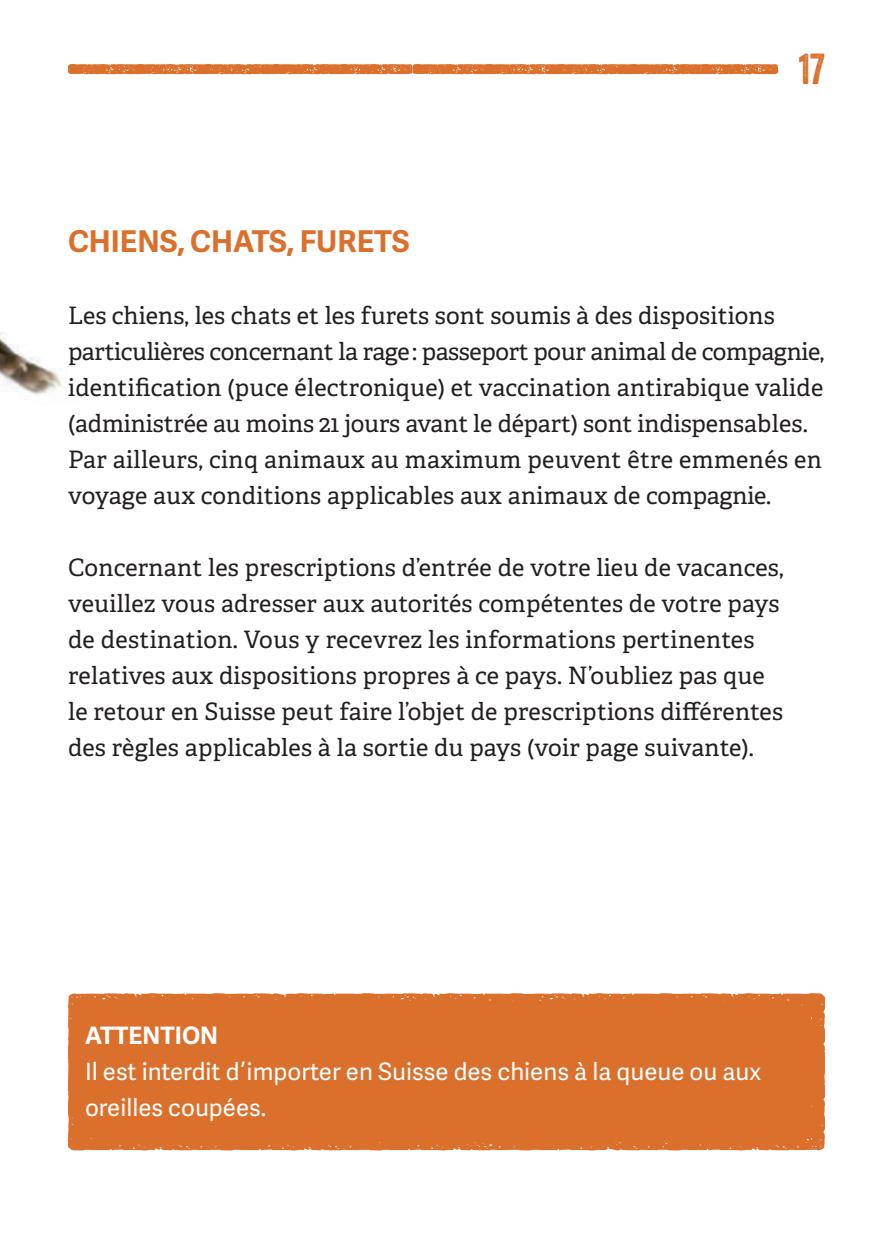
<style>
.page{position:relative;width:893px;height:1259px;background:#fff}
.page>*{position:absolute;margin:0;border:0;box-sizing:border-box;transform-origin:0 0}
.t1{font:42px "Veneer";color:#db702d}
.t2{font:700 30px "Adelle Sans";color:#db702d}
.t3{font:24px/36px "Adelle Basic";letter-spacing:.01em;color:#231f20}
.t4{font:24px/36px "Adelle Sans";color:#fff}
.t5{font:700 24px "Adelle Sans";color:#fff}
</style>
<div class="page">
<svg style="left:209px;top:64px;width:569px;height:10px;background:#dd793a"></svg>
<img style="left:0;top:64px;width:209px;height:331px">
<div style="left:68px;top:993px;width:757px;height:157px;background:#db702d"></div>
<p class="t2" style="left:68px;top:219px;width:343px">CHIENS, CHATS, FURETS</p>
<h1 class="t1" style="left:799px;top:44px;width:28px">17</h1>
<p class="t3" style="left:68px;top:298px;width:758px">Les chiens, les chats et les furets sont soumis à des dispositions particulières concernant la rage: passeport pour animal de compagnie, identification (puce électronique) et vaccination antirabique valide (administrée au moins 21 jours avant le départ) sont indispensables.<br>Par ailleurs, cinq animaux au maximum peuvent être emmenés en voyage aux conditions applicables aux animaux de compagnie.</p>
<p class="t3" style="left:68px;top:550px;width:717px">Concernant les prescriptions d’entrée de votre lieu de vacances, veuillez vous adresser aux autorités compétentes de votre pays de destination. Vous y recevrez les informations pertinentes relatives aux dispositions propres à ce pays. N’oubliez pas que le retour en Suisse peut faire l’objet de prescriptions différentes des règles applicables à la sortie du pays (voir page suivante).</p>
<p class="t5" style="left:85px;top:1018px;width:135px">ATTENTION</p>
<p class="t4" style="left:85px;top:1053px;width:678px">Il est interdit d’importer en Suisse des chiens à la queue ou aux oreilles coupées.</p>
</div>
